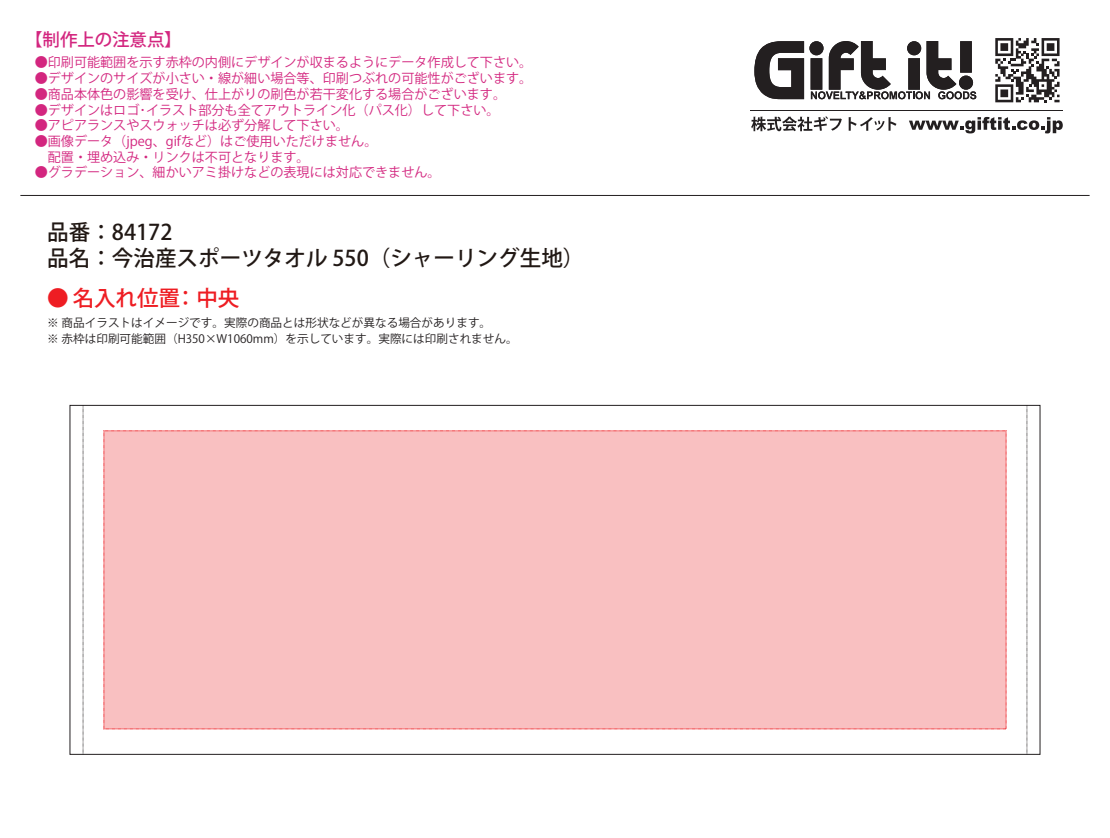
<style>
.page{position:relative;width:1110px;height:838px;background:#fff}
.page>*{position:absolute;margin:0;border:0;box-sizing:border-box;transform-origin:0 0}
.t1{font:500 21.54px/25.9px "Koz Go Pro";color:#211814}
.t2{font:500 21.54px "Koz Go Pro";color:#ee1d23}
.t3{font:500 17.58px "Koz Go Pro";color:#d3267f}
.t4{font:13.2px/15.7px "Koz Go Pro";color:#d3267f}
.t5{font:11.61px/16.4px "Koz Go Pro";color:#231f20}
</style>
<div class="page">
<div style="left:70px;top:405px;width:969px;height:349px;background:#fff;border:1px solid #231f20"></div>
<svg style="left:1026px;top:405px;width:1px;height:349px"></svg>
<svg style="left:83px;top:405px;width:1px;height:349px"></svg>
<hr style="left:20px;top:195px;width:1069px;height:1px;background:#231f20">
<div style="left:104px;top:430px;width:902px;height:298px;background:#f9c0c1"></div>
<svg style="left:754px;top:41px;width:222px;height:58px"></svg>
<svg style="left:995px;top:38px;width:64px;height:64px"></svg>
<svg style="left:751px;top:116px;width:90px;height:15px"></svg>
<svg style="left:848px;top:117px;width:48px;height:14px"></svg>
<svg style="left:909px;top:117px;width:153px;height:16px"></svg>
<hr style="left:750px;top:110px;width:313px;height:1px;background:#231f20">
<h2 class="t3" style="left:25px;top:28px;width:158px">【制作上の注意点】</h2>
<p class="t4" style="left:35px;top:55px;width:499px">●印刷可能範囲を示す赤枠の内側にデザインが収まるようにデータ作成して下さい。</p>
<p class="t4" style="left:35px;top:71px;width:499px">●デザインのサイズが小さい・線が細い場合等、印刷つぶれの可能性がございます。</p>
<p class="t4" style="left:35px;top:86px;width:473px">●商品本体色の影響を受け、仕上がりの刷色が若干変化する場合がございます。</p>
<p class="t4" style="left:35px;top:102px;width:466px">●デザインはロゴ･イラスト部分も全てアウトライン化（パス化）して下さい。</p>
<p class="t4" style="left:35px;top:118px;width:316px">●アピアランスやスウォッチは必ず分解して下さい。</p>
<p class="t4" style="left:35px;top:134px;width:344px">●画像データ（jpeg、gifなど）はご使用いただけません。　配置・埋め込み・リンクは不可となります。</p>
<p class="t4" style="left:35px;top:165px;width:407px">●グラデーション、細かいアミ掛けなどの表現には対応できません。</p>
<h1 class="t1" style="left:47px;top:220px;width:538px">品番：84172　<br>品名：今治産スポーツタオル 550（シャーリング生地）</h1>
<h1 class="t2" style="left:47px;top:284px;width:194px">● 名入れ位置：中央</h1>
<p class="t5" style="left:47px;top:314px;width:472px">※ 商品イラストはイメージです。実際の商品とは形状などが異なる場合があります。<br>※ 赤枠は印刷可能範囲（H350×W1060mm）を示しています。実際には印刷されません。</p>
</div>
